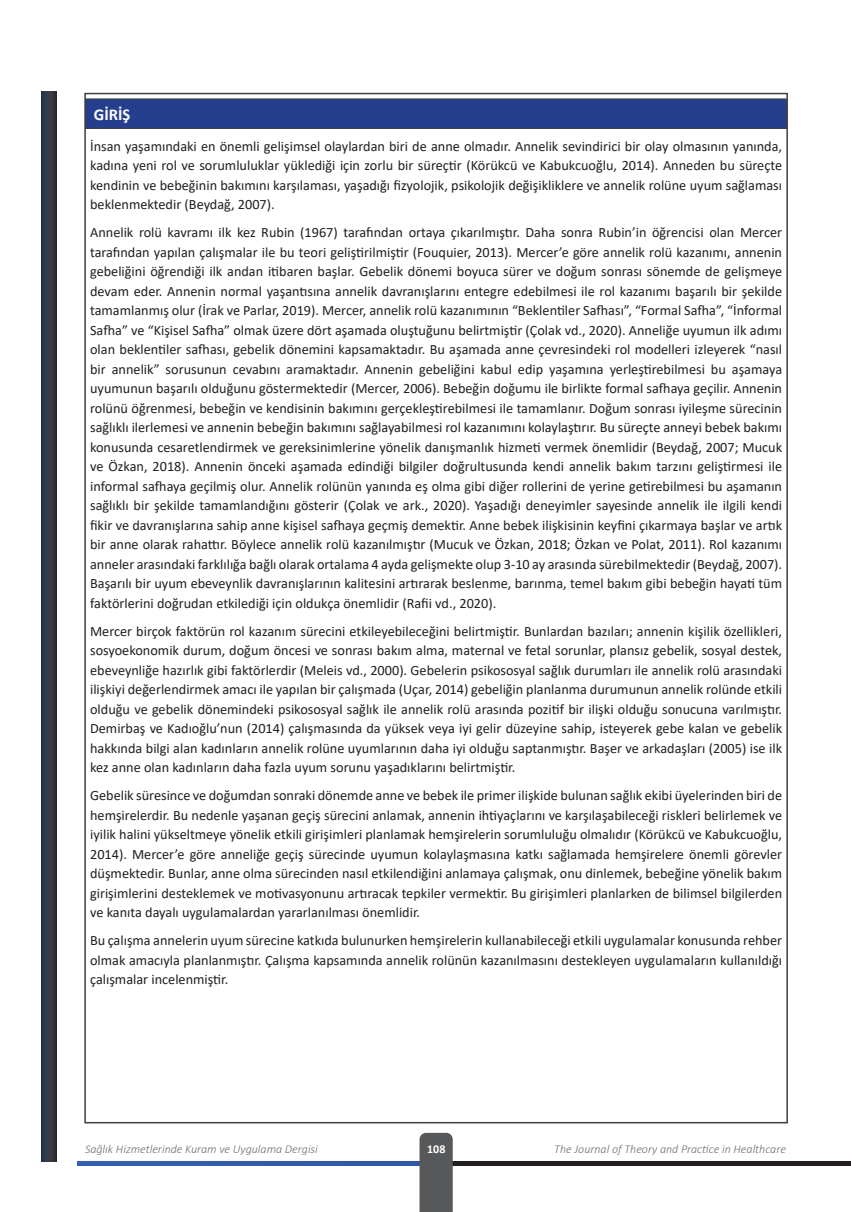
<style>
.page{position:relative;width:851px;height:1212px;background:#fff}
.page>*{position:absolute;margin:0;border:0;box-sizing:border-box;transform-origin:0 0}
.t1{font:700 16.5px "Calibri";color:#fff}
.t2{font:14.25px/19.5px "Calibri";color:#231f20;text-align:justify}
.t3{font:italic 300 12px "Calibri";color:#6c6d70}
.t4{font:700 12px "Calibri";color:#fff}
</style>
<div class="page">
<svg style="left:41px;top:92px;width:15px;height:1069px"></svg>
<hr style="left:436px;top:1161px;width:414px;height:4px;background:#231f20">
<hr style="left:77px;top:1161px;width:363px;height:4px;background:#315daa">
<div style="left:419px;top:1133px;width:33px;height:79px;background:#57585a"></div>
<div style="left:85px;top:99px;width:701px;height:29px;background:#253f8e"></div>
<hr style="left:85px;top:99px;width:702px;height:1px;background:#3e3e3f">
<hr style="left:85px;top:128px;width:702px;height:1px;background:#3e3e3f">
<p class="t1" style="left:94px;top:103px;width:38px">GİRİŞ</p>
<p class="t2" style="left:90px;top:136px;width:693px">İnsan yaşamındaki en önemli gelişimsel olaylardan biri de anne olmadır. Annelik sevindirici bir olay olmasının yanında, kadına yeni rol ve sorumluluklar yüklediği için zorlu bir süreçtir (Körükcü ve Kabukcuoğlu, 2014). Anneden bu süreçte kendinin ve bebeğinin bakımını karşılaması, yaşadığı fizyolojik, psikolojik değişikliklere ve annelik rolüne uyum sağlaması beklenmektedir (Beydağ, 2007).</p>
<p class="t2" style="left:90px;top:222px;width:693px">Annelik rolü kavramı ilk kez Rubin (1967) tarafından ortaya çıkarılmıştır. Daha sonra Rubin’in öğrencisi olan Mercer tarafından yapılan çalışmalar ile bu teori geliştirilmiştir (Fouquier, 2013). Mercer’e göre annelik rolü kazanımı, annenin gebeliğini öğrendiği ilk andan itibaren başlar. Gebelik dönemi boyuca sürer ve doğum sonrası sönemde de gelişmeye devam eder. Annenin normal yaşantısına annelik davranışlarını entegre edebilmesi ile rol kazanımı başarılı bir şekilde tamamlanmış olur (İrak ve Parlar, 2019). Mercer, annelik rolü kazanımının “Beklentiler Safhası”, “Formal Safha”, “İnformal Safha” ve “Kişisel Safha” olmak üzere dört aşamada oluştuğunu belirtmiştir (Çolak vd., 2020). Anneliğe uyumun ilk adımı olan beklentiler safhası, gebelik dönemini kapsamaktadır. Bu aşamada anne çevresindeki rol modelleri izleyerek “nasıl bir annelik” sorusunun cevabını aramaktadır. Annenin gebeliğini kabul edip yaşamına yerleştirebilmesi bu aşamaya uyumunun başarılı olduğunu göstermektedir (Mercer, 2006). Bebeğin doğumu ile birlikte formal safhaya geçilir. Annenin rolünü öğrenmesi, bebeğin ve kendisinin bakımını gerçekleştirebilmesi ile tamamlanır. Doğum sonrası iyileşme sürecinin sağlıklı ilerlemesi ve annenin bebeğin bakımını sağlayabilmesi rol kazanımını kolaylaştırır. Bu süreçte anneyi bebek bakımı konusunda cesaretlendirmek ve gereksinimlerine yönelik danışmanlık hizmeti vermek önemlidir (Beydağ, 2007; Mucuk ve Özkan, 2018). Annenin önceki aşamada edindiği bilgiler doğrultusunda kendi annelik bakım tarzını geliştirmesi ile informal safhaya geçilmiş olur. Annelik rolünün yanında eş olma gibi diğer rollerini de yerine getirebilmesi bu aşamanın sağlıklı bir şekilde tamamlandığını gösterir (Çolak ve ark., 2020). Yaşadığı deneyimler sayesinde annelik ile ilgili kendi fikir ve davranışlarına sahip anne kişisel safhaya geçmiş demektir. Anne bebek ilişkisinin keyfini çıkarmaya başlar ve artık bir anne olarak rahattır. Böylece annelik rolü kazanılmıştır (Mucuk ve Özkan, 2018; Özkan ve Polat, 2011). Rol kazanımı anneler arasındaki farklılığa bağlı olarak ortalama 4 ayda gelişmekte olup 3-10 ay arasında sürebilmektedir (Beydağ, 2007).<br>Başarılı bir uyum ebeveynlik davranışlarının kalitesini artırarak beslenme, barınma, temel bakım gibi bebeğin hayati tüm faktörlerini doğrudan etkilediği için oldukça önemlidir (Rafii vd., 2020).</p>
<p class="t2" style="left:90px;top:621px;width:693px">Mercer birçok faktörün rol kazanım sürecini etkileyebileceğini belirtmiştir. Bunlardan bazıları; annenin kişilik özellikleri, sosyoekonomik durum, doğum öncesi ve sonrası bakım alma, maternal ve fetal sorunlar, plansız gebelik, sosyal destek, ebeveynliğe hazırlık gibi faktörlerdir (Meleis vd., 2000). Gebelerin psikososyal sağlık durumları ile annelik rolü arasındaki ilişkiyi değerlendirmek amacı ile yapılan bir çalışmada (Uçar, 2014) gebeliğin planlanma durumunun annelik rolünde etkili olduğu ve gebelik dönemindeki psikososyal sağlık ile annelik rolü arasında pozitif bir ilişki olduğu sonucuna varılmıştır.<br>Demirbaş ve Kadıoğlu’nun (2014) çalışmasında da yüksek veya iyi gelir düzeyine sahip, isteyerek gebe kalan ve gebelik hakkında bilgi alan kadınların annelik rolüne uyumlarının daha iyi olduğu saptanmıştır. Başer ve arkadaşları (2005) ise ilk kez anne olan kadınların daha fazla uyum sorunu yaşadıklarını belirtmiştir.</p>
<p class="t2" style="left:90px;top:785px;width:693px">Gebelik süresince ve doğumdan sonraki dönemde anne ve bebek ile primer ilişkide bulunan sağlık ekibi üyelerinden biri de hemşirelerdir. Bu nedenle yaşanan geçiş sürecini anlamak, annenin ihtiyaçlarını ve karşılaşabileceği riskleri belirlemek ve iyilik halini yükseltmeye yönelik etkili girişimleri planlamak hemşirelerin sorumluluğu olmalıdır (Körükcü ve Kabukcuoğlu, 2014). Mercer’e göre anneliğe geçiş sürecinde uyumun kolaylaşmasına katkı sağlamada hemşirelere önemli görevler düşmektedir. Bunlar, anne olma sürecinden nasıl etkilendiğini anlamaya çalışmak, onu dinlemek, bebeğine yönelik bakım girişimlerini desteklemek ve motivasyonunu artıracak tepkiler vermektir. Bu girişimleri planlarken de bilimsel bilgilerden ve kanıta dayalı uygulamalardan yararlanılması önemlidir.</p>
<p class="t2" style="left:90px;top:930px;width:693px">Bu çalışma annelerin uyum sürecine katkıda bulunurken hemşirelerin kullanabileceği etkili uygulamalar konusunda rehber olmak amacıyla planlanmıştır. Çalışma kapsamında annelik rolünün kazanılmasını destekleyen uygulamaların kullanıldığı çalışmalar incelenmiştir.</p>
<p class="t3" style="left:85px;top:1141px;width:234px">Sağlık Hizmetlerinde Kuram ve Uygulama Dergisi</p>
<p class="t4" style="left:427px;top:1140px;width:20px">108</p>
<p class="t3" style="left:554px;top:1141px;width:233px">The Journal of Theory and Practice in Healthcare</p>
</div>
